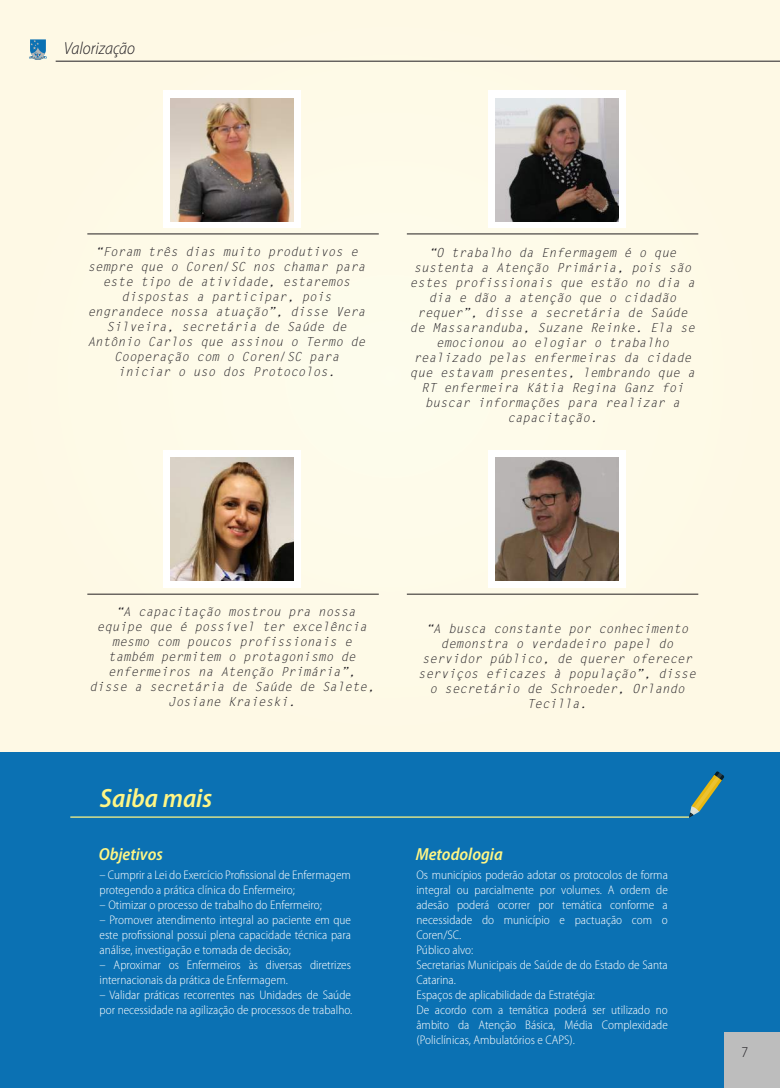
<style>
.page{position:relative;width:780px;height:1088px;background:#fff}
.page>*{position:absolute;margin:0;border:0;box-sizing:border-box;transform-origin:0 0}
.t1{font:italic 600 semi-condensed 26.5px "Myriad Pro";color:#fff685}
.t2{font:italic 600 semi-condensed 17.5px "Myriad Pro";color:#fff685}
.t3{font:italic 300 semi-condensed 17.5px "Myriad Pro";color:#1f1c21}
.t4{font:300 semi-condensed 15px "Myriad Pro";color:#1f1c21}
.t5{font:italic 12.5px/15px "Letter Gothic Std";color:#1f1c21;text-align:center}
.t6{font:300 semi-condensed 12.5px/15px "Myriad Pro";color:#fff}
</style>
<div class="page">
<div style="left:0;top:0;width:780px;height:752px;background:#fefae6"></div>
<div style="left:0;top:753px;width:780px;height:335px;background:#0b71b3"></div>
<div style="left:724px;top:1032px;width:56px;height:56px;background:#bdbdbd"></div>
<hr style="left:56px;top:61px;width:724px;height:1px;background:#1f1c21">
<svg style="left:29px;top:39px;width:18px;height:21px"></svg>
<hr style="left:87px;top:594px;width:292px;height:1px;background:#231f20">
<hr style="left:407px;top:594px;width:291px;height:1px;background:#231f20">
<hr style="left:87px;top:234px;width:292px;height:1px;background:#231f20">
<hr style="left:407px;top:234px;width:291px;height:1px;background:#231f20">
<svg style="left:689px;top:771px;width:35px;height:47px"></svg>
<hr style="left:70px;top:816px;width:619px;height:2px;background:#fff685">
<div style="left:163px;top:90px;width:138px;height:137px;background:#fff"></div>
<div style="left:488px;top:90px;width:138px;height:137px;background:#fff"></div>
<div style="left:163px;top:450px;width:138px;height:138px;background:#fff"></div>
<div style="left:488px;top:450px;width:138px;height:138px;background:#fff"></div>
<img style="left:171px;top:99px;width:122px;height:122px">
<img style="left:496px;top:99px;width:122px;height:122px">
<img style="left:171px;top:458px;width:122px;height:122px">
<img style="left:496px;top:458px;width:122px;height:122px">
<h2 class="t3" style="left:64px;top:39px;width:73px">Valorização</h2>
<p class="t5" style="left:88px;top:244px;width:279px">“Foram três dias muito produtivos e sempre que o Coren/SC nos chamar para este tipo de atividade, estaremos dispostas a participar, pois engrandece nossa atuação”, disse Vera Silveira, secretária de Saúde de Antônio Carlos que assinou o Termo de Cooperação com o Coren/SC para iniciar o uso dos Protocolos.</p>
<p class="t5" style="left:410px;top:246px;width:287px">“O trabalho da Enfermagem é o que sustenta a Atenção Primária, pois são estes profissionais que estão no dia a dia e dão a atenção que o cidadão requer”, disse a secretária de Saúde de Massaranduba, Suzane Reinke. Ela se emocionou ao elogiar o trabalho realizado pelas enfermeiras da cidade que estavam presentes, lembrando que a RT enfermeira Kátia Regina Ganz foi buscar informações para realizar a capacitação.</p>
<p class="t5" style="left:89px;top:604px;width:287px">“A capacitação mostrou pra nossa equipe que é possível ter excelência mesmo com poucos profissionais e também permitem o protagonismo de enfermeiros na Atenção Primária”, disse a secretária de Saúde de Salete,<br>Josiane Kraieski.</p>
<p class="t5" style="left:418px;top:621px;width:279px">“A busca constante por conhecimento demonstra o verdadeiro papel do servidor público, de querer oferecer serviços eficazes à população”, disse o secretário de Schroeder, Orlando<br>Tecilla.</p>
<h1 class="t1" style="left:100px;top:784px;width:114px">Saiba mais</h1>
<h2 class="t2" style="left:99px;top:844px;width:65px">Objetivos</h2>
<h2 class="t2" style="left:416px;top:844px;width:88px">Metodologia</h2>
<p class="t6" style="left:100px;top:867px;width:253px">– Cumprir a Lei do Exercício Profissional de Enfermagem protegendo a prática clínica do Enfermeiro;</p>
<p class="t6" style="left:100px;top:897px;width:224px">– Otimizar o processo de trabalho do Enfermeiro;</p>
<p class="t6" style="left:100px;top:912px;width:253px;text-align:justify">– Promover atendimento integral ao paciente em que este profissional possui plena capacidade técnica para análise, investigação e tomada de decisão;</p>
<p class="t6" style="left:100px;top:957px;width:253px">– Aproximar os Enfermeiros às diversas diretrizes internacionais da prática de Enfermagem.</p>
<p class="t6" style="left:100px;top:987px;width:254px">– Validar práticas recorrentes nas Unidades de Saúde por necessidade na agilização de processos de trabalho.</p>
<p class="t6" style="left:416px;top:867px;width:253px">Os municípios poderão adotar os protocolos de forma integral ou parcialmente por volumes. A ordem de adesão poderá ocorrer por temática conforme a necessidade do município e pactuação com o Coren/SC.<br>Público alvo:<br>Secretarias Municipais de Saúde de do Estado de Santa Catarina.<br>Espaços de aplicabilidade da Estratégia:<br>De acordo com a temática poderá ser utilizado no âmbito da Atenção Básica, Média Complexidade (Policlínicas, Ambulatórios e CAPS).</p>
<p class="t4" style="left:741px;top:1043px;width:8px">7</p>
</div>
